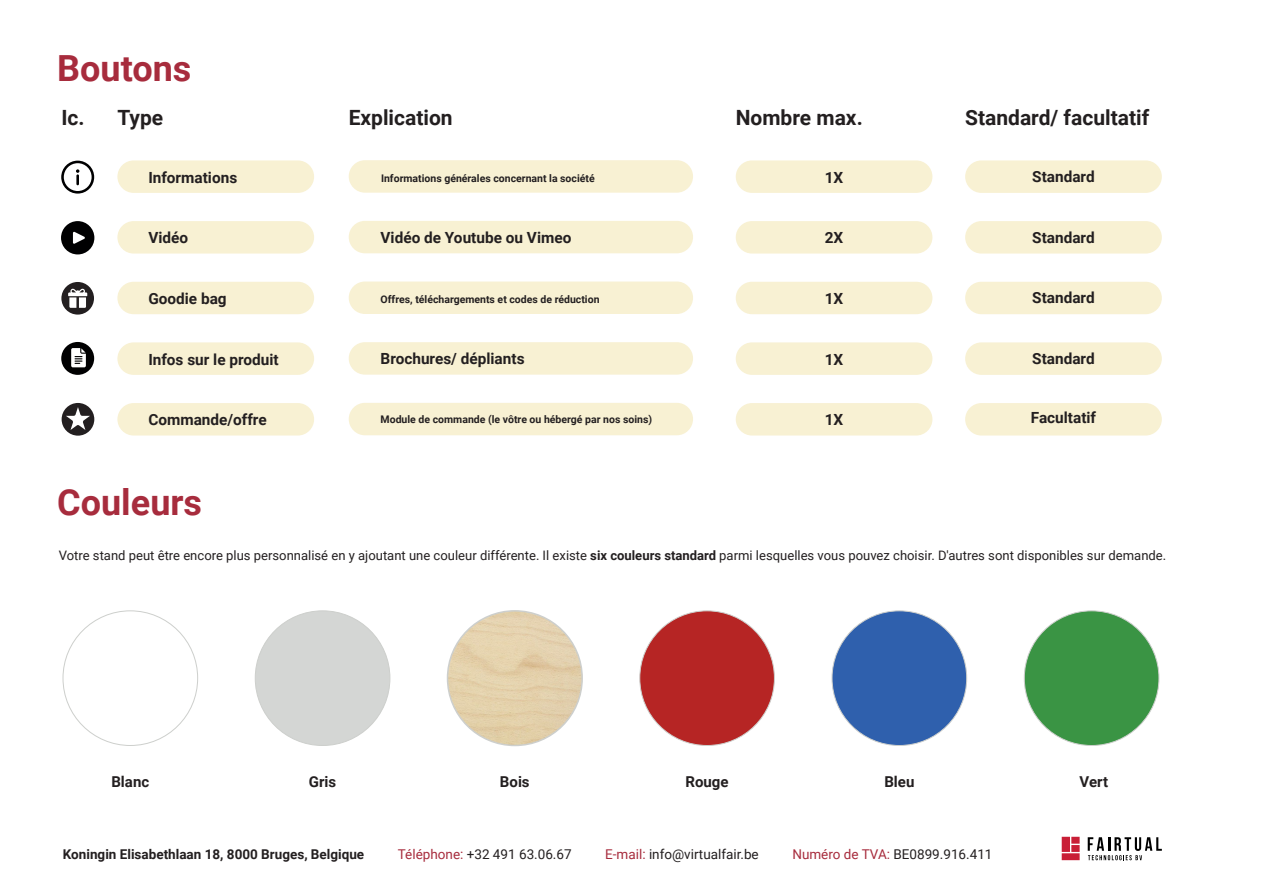
<style>
.page{position:relative;width:1263px;height:893px;background:#fff}
.page>*{position:absolute;margin:0;border:0;box-sizing:border-box;transform-origin:0 0}
.t1{font:700 36px "Roboto";color:#a72c3d}
.t2{font:700 21px "Roboto";color:#231f20}
.t3{font:700 15.3px "Roboto";color:#231f20}
.t4{font:700 15px "Roboto";color:#231f20}
.t5{font:13.5px "Roboto";color:#231f20}
.t6{font:700 13.5px "Roboto";color:#231f20}
.t7{font:13.05px "Roboto";color:#231f20}
.t8{font:700 10.5px "Roboto";color:#231f20}
.s1{font-weight:700}
.s2{color:#a72c3d}
</style>
<div class="page">
<div style="left:965px;top:160px;width:197px;height:33px;background:#f8f1d3;border-radius:16px"></div>
<div style="left:117px;top:160px;width:197px;height:33px;background:#f8f1d3;border-radius:16px"></div>
<div style="left:965px;top:221px;width:197px;height:33px;background:#f8f1d3;border-radius:16px"></div>
<div style="left:117px;top:221px;width:197px;height:33px;background:#f8f1d3;border-radius:16px"></div>
<div style="left:965px;top:282px;width:197px;height:32px;background:#f8f1d3;border-radius:16px"></div>
<div style="left:117px;top:282px;width:197px;height:32px;background:#f8f1d3;border-radius:16px"></div>
<div style="left:965px;top:342px;width:197px;height:33px;background:#f8f1d3;border-radius:16px"></div>
<div style="left:117px;top:342px;width:197px;height:33px;background:#f8f1d3;border-radius:16px"></div>
<div style="left:965px;top:403px;width:197px;height:32px;background:#f8f1d3;border-radius:16px"></div>
<div style="left:117px;top:403px;width:197px;height:32px;background:#f8f1d3;border-radius:16px"></div>
<div style="left:349px;top:160px;width:344px;height:33px;background:#f8f1d3;border-radius:16px"></div>
<div style="left:736px;top:160px;width:196px;height:33px;background:#f8f1d3;border-radius:16px"></div>
<div style="left:349px;top:221px;width:344px;height:32px;background:#f8f1d3;border-radius:16px"></div>
<div style="left:736px;top:221px;width:196px;height:33px;background:#f8f1d3;border-radius:16px"></div>
<div style="left:349px;top:282px;width:344px;height:32px;background:#f8f1d3;border-radius:16px"></div>
<div style="left:736px;top:282px;width:196px;height:32px;background:#f8f1d3;border-radius:16px"></div>
<div style="left:349px;top:342px;width:344px;height:33px;background:#f8f1d3;border-radius:16px"></div>
<div style="left:736px;top:342px;width:196px;height:33px;background:#f8f1d3;border-radius:16px"></div>
<div style="left:349px;top:403px;width:344px;height:32px;background:#f8f1d3;border-radius:16px"></div>
<div style="left:736px;top:403px;width:196px;height:32px;background:#f8f1d3;border-radius:16px"></div>
<svg style="left:62px;top:403px;width:32px;height:33px"></svg>
<svg style="left:61px;top:221px;width:33px;height:33px"></svg>
<svg style="left:61px;top:161px;width:33px;height:33px"></svg>
<svg style="left:61px;top:282px;width:33px;height:33px"></svg>
<svg style="left:61px;top:342px;width:33px;height:33px"></svg>
<svg style="left:1062px;top:837px;width:17px;height:23px"></svg>
<svg style="left:1088px;top:837px;width:74px;height:23px"></svg>
<div style="left:1024px;top:611px;width:135px;height:134px;background:#3a9444;border-radius:50%"></div>
<div style="left:255px;top:611px;width:135px;height:134px;background:#d4d6d4;border-radius:50%"></div>
<div style="left:640px;top:611px;width:134px;height:134px;background:#b62524;border-radius:50%"></div>
<div style="left:832px;top:611px;width:135px;height:134px;background:#2f60ad;border-radius:50%"></div>
<img style="left:447px;top:611px;width:135px;height:134px;border-radius:67px">
<h1 class="t1" style="left:57px;top:43px;width:136px">Boutons</h1>
<h2 class="t2" style="left:61px;top:103px;width:103px">Ic. Type</h2>
<h2 class="t2" style="left:965px;top:103px;width:186px">Standard/ facultatif</h2>
<h2 class="t2" style="left:349px;top:103px;width:105px">Explication</h2>
<h2 class="t2" style="left:736px;top:103px;width:129px">Nombre max.</h2>
<p class="t3" style="left:148px;top:167px;width:90px">Informations</p>
<p class="t3" style="left:1032px;top:165px;width:64px">Standard</p>
<p class="t8" style="left:381px;top:170px;width:215px">Informations générales concernant la société</p>
<p class="t3" style="left:825px;top:167px;width:20px">1X</p>
<p class="t3" style="left:148px;top:227px;width:41px">Vidéo</p>
<p class="t3" style="left:1032px;top:227px;width:64px">Standard</p>
<p class="t3" style="left:381px;top:227px;width:192px">Vidéo de Youtube ou Vimeo</p>
<p class="t3" style="left:825px;top:227px;width:20px">2X</p>
<p class="t3" style="left:148px;top:287px;width:80px">Goodie bag</p>
<p class="t3" style="left:1032px;top:287px;width:64px">Standard</p>
<p class="t8" style="left:381px;top:292px;width:220px">Offres, téléchargements et codes de réduction</p>
<p class="t3" style="left:825px;top:287px;width:20px">1X</p>
<p class="t3" style="left:148px;top:349px;width:132px">Infos sur le produit</p>
<p class="t3" style="left:1032px;top:348px;width:64px">Standard</p>
<p class="t3" style="left:381px;top:348px;width:145px">Brochures/ dépliants</p>
<p class="t3" style="left:825px;top:349px;width:20px">1X</p>
<p class="t3" style="left:148px;top:409px;width:120px">Commande/offre</p>
<p class="t8" style="left:381px;top:412px;width:273px">Module de commande (le vôtre ou hébergé par nos soins)</p>
<p class="t3" style="left:825px;top:409px;width:20px">1X</p>
<p class="t3" style="left:1031px;top:407px;width:67px">Facultatif</p>
<h1 class="t1" style="left:57px;top:477px;width:146px">Couleurs</h1>
<p class="t7" style="left:59px;top:546px;width:1109px">Votre stand peut être encore plus personnalisé en y ajoutant une couleur différente. Il existe <span class="s1">six couleurs standard</span> parmi lesquelles vous pouvez choisir. D'autres sont disponibles sur demande.</p>
<p class="t4" style="left:111px;top:771px;width:39px">Blanc</p>
<p class="t4" style="left:309px;top:771px;width:29px">Gris</p>
<p class="t4" style="left:500px;top:771px;width:31px">Bois</p>
<p class="t4" style="left:685px;top:771px;width:45px">Rouge</p>
<p class="t4" style="left:884px;top:771px;width:32px">Bleu</p>
<p class="t4" style="left:1080px;top:771px;width:30px">Vert</p>
<p class="t6" style="left:63px;top:845px;width:303px">Koningin Elisabethlaan 18, 8000 Bruges, Belgique</p>
<p class="t5" style="left:398px;top:845px;width:175px"><span class="s2">Téléphone:</span> +32 491 63.06.67</p>
<p class="t5" style="left:605px;top:845px;width:155px"><span class="s2">E-mail:</span> info@virtualfair.be</p>
<p class="t5" style="left:792px;top:845px;width:202px"><span class="s2">Numéro de TVA:</span> BE0899.916.411</p>
</div>
